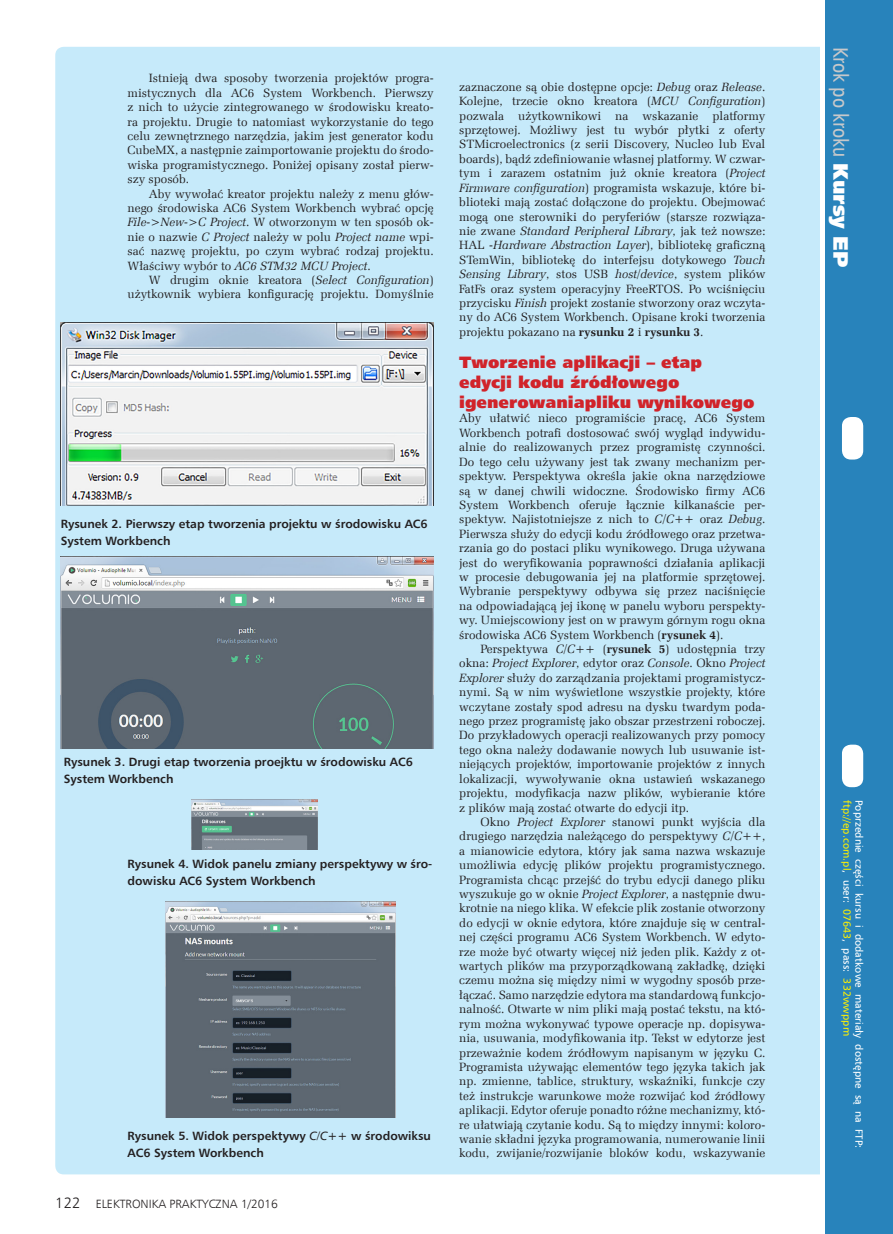
<style>
.page{position:relative;width:893px;height:1234px;background:#fff}
.page>*{position:absolute;margin:0;border:0;box-sizing:border-box;transform-origin:0 0}
.t1{font:21px "Humnst 777 Cn EU";color:#c7c8ca}
._3_Srodtytul_kurs{font:16.5px/19.8px "Humnst 777 X Blk EU";color:#d1232a}
._1_Body{font:12px/14.4px "Zapf Ellipt EU";color:#231f20;text-align:justify}
._4_Podpis{font:700 12px/17px "Humnst 777 EU";color:#231f20}
.t2{font:12px "Humnst 777 Lt EU";color:#231f20}
.t3{font:10.5px "Humnst 777 EU";letter-spacing:.005em;color:#fff}
.t4{font:10.5px "Humnst 777 EU";letter-spacing:.005em;color:#fff101}
.s1{font-style:italic}
.s2{font-weight:400;font-style:italic}
.s3{font-size:15px}
.s4{font-weight:700}
.s5{font-family:"Humnst 777 X Blk EU";color:#fff}
.s6{color:#fff}
</style>
<div class="page">
<div style="left:55px;top:47px;width:778px;height:1127px;background:#c6eafa;border-radius:9px"></div>
<div style="left:825px;top:0;width:68px;height:1233px;background:#2883bb"></div>
<div style="left:842px;top:417px;width:21px;height:42px;background:#fff;border-radius:9px"></div>
<div style="left:842px;top:744px;width:21px;height:43px;background:#fff;border-radius:9px"></div>
<hr style="left:821px;top:0;width:4px;height:1233px;background:#fff">
<img style="left:61px;top:322px;width:373px;height:183px">
<img style="left:61px;top:556px;width:373px;height:192px">
<img style="left:191px;top:799px;width:127px;height:50px">
<img style="left:165px;top:901px;width:231px;height:215px">
<p class="_1_Body" style="left:128px;top:71px;width:308px;text-indent:21px">Istnieją dwa sposoby tworzenia projektów progra&shy;mistycznych dla AC6 System Workbench. Pierwszy z nich to użycie zintegrowanego w środowisku kreato&shy;ra projektu. Drugie to natomiast wykorzystanie do tego celu zewnętrznego narzędzia, jakim jest generator kodu CubeMX, a następnie zaimportowanie projektu do środo&shy;wiska programistycznego. Poniżej opisany został pierw&shy;szy sposób.</p>
<p class="_1_Body" style="left:128px;top:186px;width:308px;text-indent:21px">Aby wywołać kreator projektu należy z menu głów&shy;nego środowiska AC6 System Workbench wybrać opcję <span class="s1">File-&gt;New-&gt;C Project</span>. W otworzonym w ten sposób ok&shy;nie o nazwie <span class="s1">C Project</span> należy w polu <span class="s1">Project name</span> wpi&shy;sać nazwę projektu, po czym wybrać rodzaj projektu.<br>Właściwy wybór to <span class="s1">AC6 STM32 MCU Project</span>.</p>
<p class="_1_Body" style="left:128px;top:273px;width:308px;text-align:right">W drugim oknie kreatora (<span class="s1">Select Configuration</span>) użytkownik wybiera konfigurację projektu. Domyślnie</p>
<p class="_4_Podpis" style="left:61px;top:514px;width:368px">Rysunek 2. Pierwszy etap tworzenia projektu w środowisku AC6<br>System Workbench</p>
<p class="_4_Podpis" style="left:64px;top:753px;width:351px">Rysunek 3. Drugi etap tworzenia proejktu w środowisku AC6<br>System Workbench</p>
<p class="_4_Podpis" style="left:128px;top:855px;width:306px">Rysunek 4. Widok panelu zmiany perspektywy w śro&shy;dowisku AC6 System Workbench</p>
<p class="_4_Podpis" style="left:128px;top:1127px;width:305px">Rysunek 5. Widok perspektywy <span class="s2">C/C++</span> w środowiksu<br>AC6 System Workbench</p>
<p class="t2" style="left:55px;top:1196px;width:224px"><span class="s3">122</span> ELEKTRONIKA PRAKTYCZNA 1/2016</p>
<p class="_1_Body" style="left:459px;top:80px;width:308px">zaznaczone są obie dostępne opcje: <span class="s1">Debug</span> oraz <span class="s1">Release</span>.<br>Kolejne, trzecie okno kreatora (<span class="s1">MCU Configuration</span>) pozwala użytkownikowi na wskazanie platformy sprzętowej. Możliwy jest tu wybór płytki z oferty STMicroelectronics (z serii Discovery, Nucleo lub Eval boards), bądź zdefiniowanie własnej platformy. W czwar&shy;tym i zarazem ostatnim już oknie kreatora (<span class="s1">Project Firmware configuration</span>) programista wskazuje, które bi&shy;blioteki mają zostać dołączone do projektu. Obejmować mogą one sterowniki do peryferiów (starsze rozwiąza&shy;nie zwane <span class="s1">Standard Peripheral Library</span>, jak też nowsze:<br>HAL -<span class="s1">Hardware Abstraction Layer</span>), bibliotekę graficzną STemWin, bibliotekę do interfejsu dotykowego <span class="s1">Touch Sensing Library</span>, stos USB <span class="s1">host/device</span>, system plików FatFs oraz system operacyjny FreeRTOS. Po wciśnięciu przycisku <span class="s1">Finish</span> projekt zostanie stworzony oraz wczyta&shy;ny do AC6 System Workbench. Opisane kroki tworzenia projektu pokazano na <span class="s4">rysunku 2</span> i <span class="s4">rysunku 3</span>.</p>
<p class="_3_Srodtytul_kurs" style="left:459px;top:353px;width:297px">Tworzenie aplikacji – etap edycji kodu źródłowego igenerowaniapliku wynikowego</p>
<p class="_1_Body" style="left:459px;top:411px;width:308px">Aby ułatwić nieco programiście pracę, AC6 System Workbench potrafi dostosować swój wygląd indywidu&shy;alnie do realizowanych przez programistę czynności.<br>Do tego celu używany jest tak zwany mechanizm per&shy;spektyw. Perspektywa określa jakie okna narzędziowe są w danej chwili widoczne. Środowisko firmy AC6<br>System Workbench oferuje łącznie kilkanaście per&shy;spektyw. Najistotniejsze z nich to <span class="s1">C/C++</span> oraz <span class="s1">Debug</span>.<br>Pierwsza służy do edycji kodu źródłowego oraz przetwa&shy;rzania go do postaci pliku wynikowego. Druga używana jest do weryfikowania poprawności działania aplikacji w procesie debugowania jej na platformie sprzętowej.<br>Wybranie perspektywy odbywa się przez naciśnięcie na odpowiadającą jej ikonę w panelu wyboru perspekty&shy;wy. Umiejscowiony jest on w prawym górnym rogu okna środowiska AC6 System Workbench (<span class="s4">rysunek 4</span>).</p>
<p class="_1_Body" style="left:459px;top:641px;width:308px;text-indent:21px">Perspektywa <span class="s1">C/C++</span> (<span class="s4">rysunek 5</span>) udostępnia trzy okna: <span class="s1">Project Explorer</span>, edytor oraz <span class="s1">Console</span>. Okno <span class="s1">Project Explorer</span> służy do zarządzania projektami programistycz&shy;nymi. Są w nim wyświetlone wszystkie projekty, które wczytane zostały spod adresu na dysku twardym poda&shy;nego przez programistę jako obszar przestrzeni roboczej.<br>Do przykładowych operacji realizowanych przy pomocy tego okna należy dodawanie nowych lub usuwanie ist&shy;niejących projektów, importowanie projektów z innych lokalizacji, wywoływanie okna ustawień wskazanego projektu, modyfikacja nazw plików, wybieranie które z plików mają zostać otwarte do edycji itp.</p>
<p class="_1_Body" style="left:459px;top:814px;width:308px;text-indent:21px">Okno <span class="s1">Project Explorer</span> stanowi punkt wyjścia dla drugiego narzędzia należącego do perspektywy <span class="s1">C/C++</span>, a mianowicie edytora, który jak sama nazwa wskazuje umożliwia edycję plików projektu programistycznego.<br>Programista chcąc przejść do trybu edycji danego pliku wyszukuje go w oknie <span class="s1">Project Explorer</span>, a następnie dwu&shy;krotnie na niego klika. W efekcie plik zostanie otworzony do edycji w oknie edytora, które znajduje się w central&shy;nej części programu AC6 System Workbench. W edyto&shy;rze może być otwarty więcej niż jeden plik. Każdy z ot&shy;wartych plików ma przyporządkowaną zakładkę, dzięki czemu można się między nimi w wygodny sposób prze&shy;łączać. Samo narzędzie edytora ma standardową funkcjo&shy;nalność. Otwarte w nim pliki mają postać tekstu, na któ&shy;rym można wykonywać typowe operacje np. dopisywa&shy;nia, usuwania, modyfikowania itp. Tekst w edytorze jest przeważnie kodem źródłowym napisanym w języku C.<br>Programista używając elementów tego języka takich jak np. zmienne, tablice, struktury, wskaźniki, funkcje czy też instrukcje warunkowe może rozwijać kod źródłowy aplikacji. Edytor oferuje ponadto różne mechanizmy, któ&shy;re ułatwiają czytanie kodu. Są to między innymi: koloro&shy;wanie składni języka programowania, numerowanie linii kodu, zwijanie/rozwijanie bloków kodu, wskazywanie</p>
<h1 class="t1" style="left:854px;top:47px;width:222px;rotate:90deg">Krok po kroku <span class="s5">Kursy EP</span></h1>
<p class="t4" style="left:853px;top:799px;width:237px;rotate:90deg">ftp://ep.com.pl<span class="s6">, user:</span> 07643<span class="s6">, pass:</span> 332wwppm</p>
<p class="t3" style="left:865px;top:799px;width:350px;rotate:90deg">Poprzednie części kursu i dodatkowe materiały dostępne są na FTP:</p>
</div>
